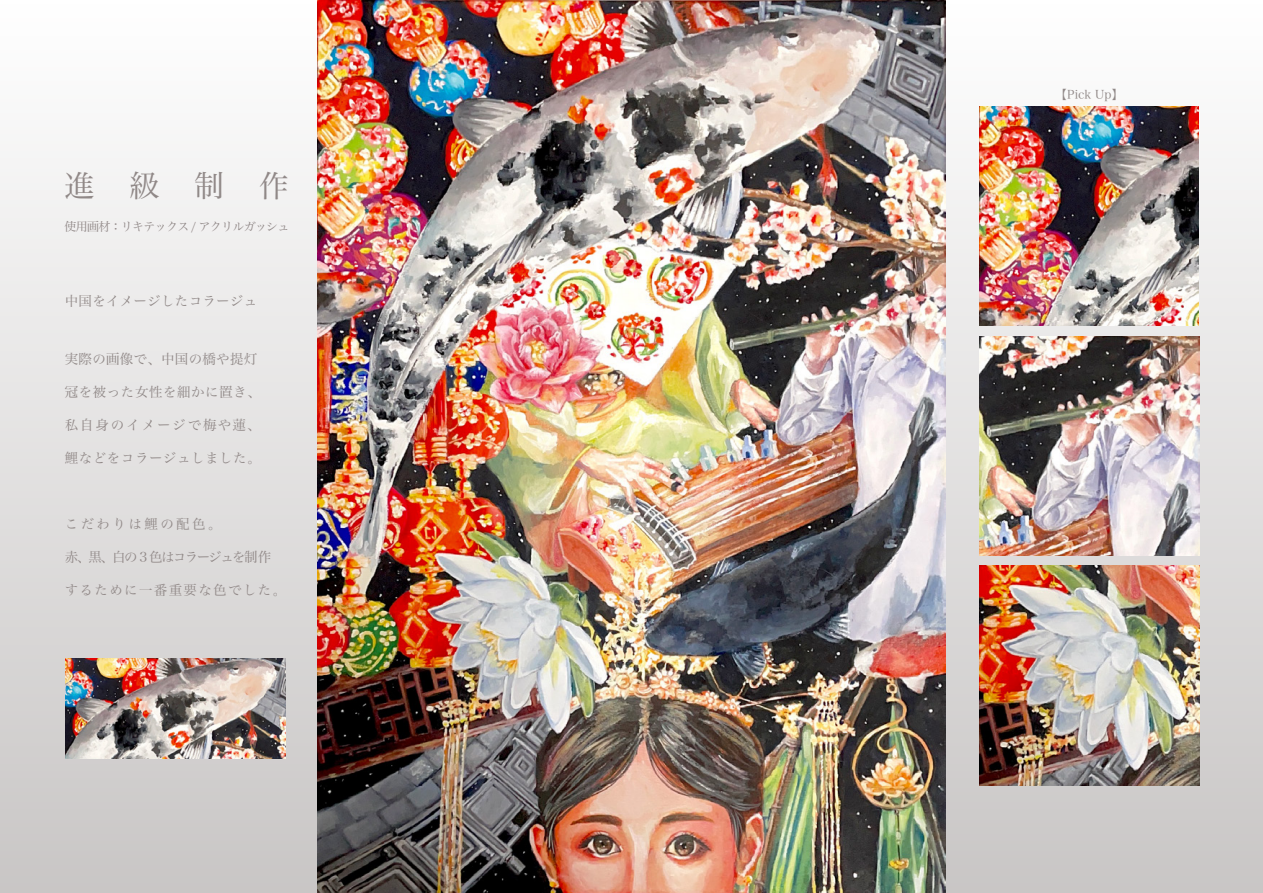
<style>
.page{position:relative;width:1263px;height:893px;background:#fff}
.page>*{position:absolute;margin:0;border:0;box-sizing:border-box;transform-origin:0 0}
.t1{font:30px "Hira Min Pro W3";color:#908887}
.t2{font:13.5px "Hira Min Pro W3";letter-spacing:.02em;color:#908887}
.t3{font:13.5px "Hira Min Pro W3";letter-spacing:.04em;color:#908887}
.t4{font:13.5px "Hira Min Pro W3";letter-spacing:-.12em;color:#908887}
.t5{font:13.5px "Hira Min Pro W3";letter-spacing:.1em;color:#908887}
.t6{font:13.5px "Hira Min Pro W3";letter-spacing:.14em;color:#908887}
.t7{font:13.5px "Hira Min Pro W3";letter-spacing:.18em;color:#908887}
.t8{font:12px "Hira Min Pro W3";letter-spacing:-.06em;color:#908887}
</style>
<div class="page">
<div style="left:0;top:0;width:1263px;height:893px;background:linear-gradient(to bottom,#fefefe,#c8c6c5)"></div>
<img style="left:317px;top:0;width:629px;height:893px">
<img style="left:980px;top:566px;width:219px;height:219px">
<img style="left:980px;top:336px;width:219px;height:219px">
<img style="left:980px;top:107px;width:219px;height:219px">
<img style="left:65px;top:659px;width:221px;height:100px">
<h1 class="t1" style="left:65px;top:160px;width:226px">進級制作</h1>
<p class="t8" style="left:65px;top:216px;width:227px">使用画材：リキテックス / アクリルガッシュ</p>
<p class="t2" style="left:65px;top:289px;width:194px">中国をイメージしたコラージュ</p>
<p class="t2" style="left:65px;top:348px;width:194px">実際の画像で、中国の橋や提灯</p>
<p class="t3" style="left:65px;top:381px;width:198px">冠を被った女性を細かに置き、</p>
<p class="t6" style="left:65px;top:414px;width:197px">私自身のイメージで梅や蓮、</p>
<p class="t3" style="left:65px;top:447px;width:198px">鯉などをコラージュしました。</p>
<p class="t7" style="left:65px;top:513px;width:158px">こだわりは鯉の配色。</p>
<p class="t4" style="left:65px;top:546px;width:208px">赤、黒、白の 3 色はコラージュを制作</p>
<p class="t5" style="left:65px;top:579px;width:223px">するために一番重要な色でした。</p>
<p class="t8" style="left:1055px;top:84px;width:70px">【Pick Up】</p>
</div>
